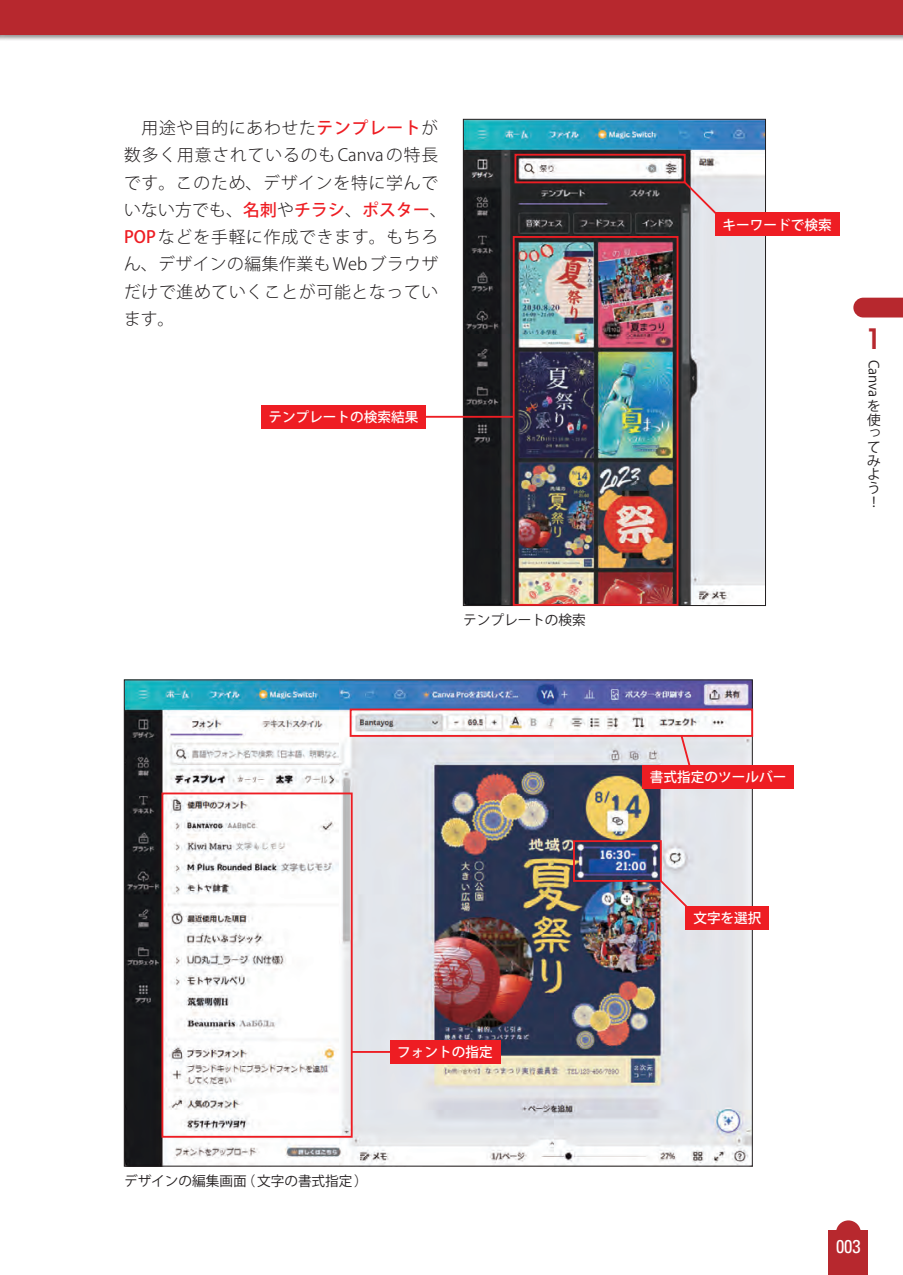
<style>
.page{position:relative;width:903px;height:1275px;background:#fff}
.page>*{position:absolute;margin:0;border:0;box-sizing:border-box;transform-origin:0 0}
.t1{font:600 condensed 28.53px "Avant Garde";color:#b7282e}
.t2{font:condensed 18.55px "Univers";color:#fff}
.t3{font:300 16.8px/27.3px "Koz Go Pro";letter-spacing:.045em;color:#231f20}
.t4{font:500 13.65px "Koz Go Pro";color:#fff}
.t5{font:13.65px/13.7px "Koz Go Pro";color:#231f20}
.s1{font-weight:500;color:#ee1d23}
</style>
<div class="page">
<svg style="left:853px;top:298px;width:50px;height:19px"></svg>
<div style="left:828px;top:1230px;width:40px;height:45px;background:#b7282e"></div>
<div style="left:836px;top:1220px;width:25px;height:25px;background:#b7282e;border-radius:50%"></div>
<div style="left:0;top:0;width:903px;height:42px;background:#231f20;opacity:.5"></div>
<div style="left:0;top:0;width:903px;height:35px;background:#b7282e"></div>
<img style="left:465px;top:121px;width:299px;height:483px">
<img style="left:126px;top:682px;width:624px;height:482px">
<div style="left:514px;top:154px;width:172px;height:29px;border:2px solid #ee1d23"></div>
<svg style="left:681px;top:179px;width:47px;height:47px;background:#bfb6bb"></svg>
<div style="left:715px;top:213px;width:124px;height:23px;background:#ee1d23"></div>
<div style="left:513px;top:236px;width:165px;height:370px;border:2px solid #ee1d23"></div>
<hr style="left:419px;top:416px;width:95px;height:2px;background:#ee1d23">
<div style="left:261px;top:405px;width:165px;height:24px;background:#ee1d23"></div>
<div style="left:573px;top:840px;width:89px;height:42px;border:2px solid #ee1d23"></div>
<svg style="left:657px;top:878px;width:47px;height:46px;background:#d8cdd1"></svg>
<div style="left:686px;top:906px;width:83px;height:23px;background:#ee1d23"></div>
<div style="left:350px;top:708px;width:403px;height:29px;border:2px solid #ee1d23"></div>
<svg style="left:679px;top:733px;width:14px;height:32px"></svg>
<div style="left:642px;top:765px;width:152px;height:24px;background:#ee1d23"></div>
<div style="left:161px;top:792px;width:192px;height:346px;border:2px solid #ee1d23"></div>
<hr style="left:352px;top:1051px;width:94px;height:2px;background:#ee1d23">
<div style="left:390px;top:1040px;width:110px;height:24px;background:#ee1d23"></div>
<p class="t3" style="left:124px;top:114px;width:324px">　用途や目的にあわせた<span class="s1">テンプレート</span>が数多く用意されているのもCanvaの特長です。このため、デザインを特に学んでいない方でも、<span class="s1">名刺</span>や<span class="s1">チラシ</span>、<span class="s1">ポスター</span>、<br><span class="s1">POP</span>などを手軽に作成できます。もちろん、デザインの編集作業もWebブラウザだけで進めていくことが可能となっています。</p>
<p class="t4" style="left:268px;top:408px;width:152px">テンプレートの検索結果</p>
<p class="t5" style="left:463px;top:614px;width:124px">テンプレートの検索</p>
<p class="t4" style="left:397px;top:1043px;width:97px">フォントの指定</p>
<p class="t5" style="left:124px;top:1174px;width:245px">デザインの編集画面（文字の書式指定）</p>
<p class="t4" style="left:722px;top:216px;width:111px">キーワードで検索</p>
<h1 class="t1" style="left:866px;top:321px;width:17px">1</h1>
<p class="t5" style="left:880px;top:360px;width:39px;rotate:90deg">Canva</p>
<p class="t5" style="left:867px;top:400px;width:15px">を使ってみよう！</p>
<p class="t4" style="left:650px;top:768px;width:138px">書式指定のツールバー</p>
<p class="t4" style="left:693px;top:909px;width:70px">文字を選択</p>
<p class="t2" style="left:836px;top:1234px;width:26px">003</p>
</div>
